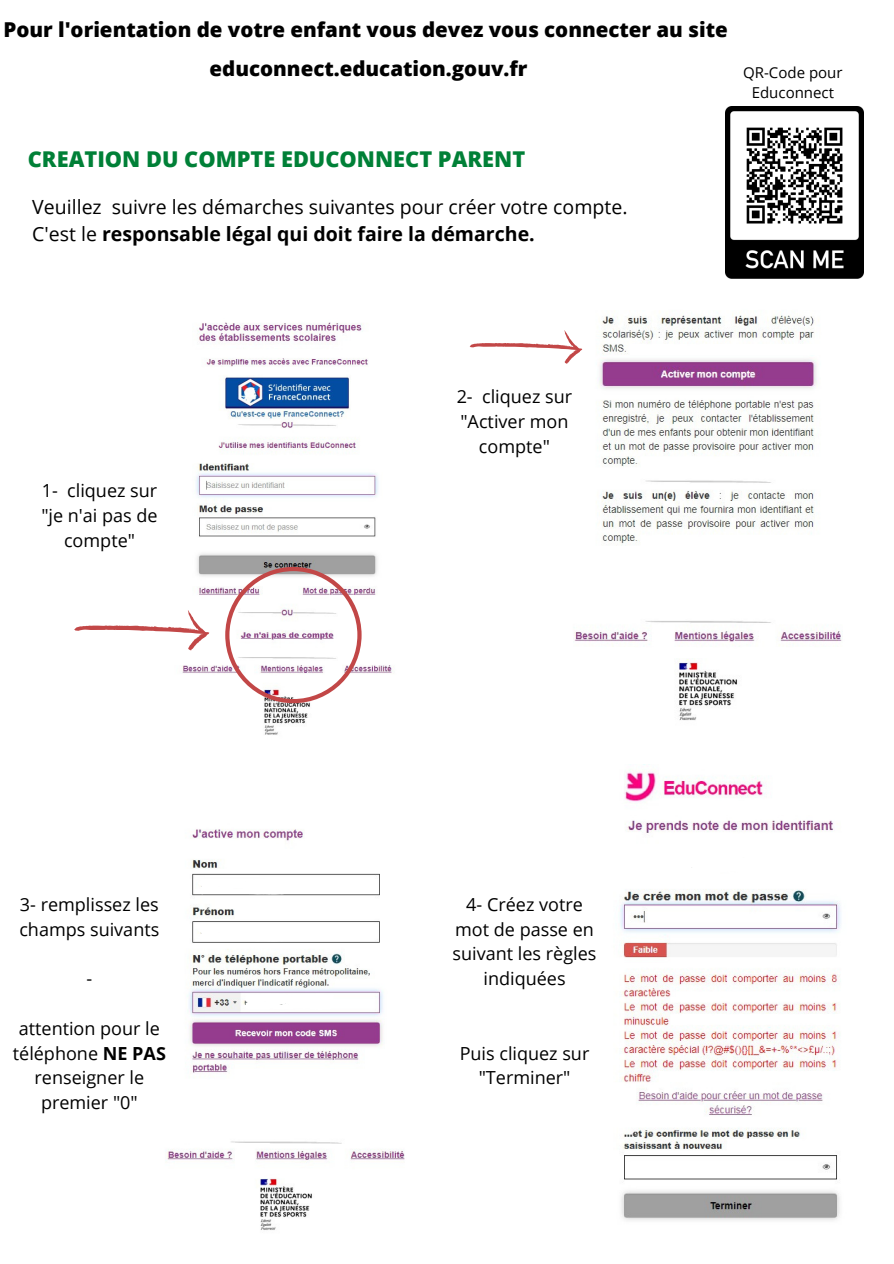
<style>
.page{position:relative;width:894px;height:1264px;background:#fff}
.page>*{position:absolute;margin:0;border:0;box-sizing:border-box;transform-origin:0 0}
.t1{font:800 21.75px "Open Sans";color:#008037}
.t2{font:800 20.55px "Open Sans";color:#000}
.t3{font:19.5px "Open Sans";color:#000}
.t4{font:700 19.5px "Open Sans";color:#000}
.t5{font:18px/24.8px "Open Sans";color:#000;text-align:center}
.t6{font:15px/20.2px "Open Sans";color:#000;text-align:center}
.s1{font-weight:400}
.s2{font-weight:700}
</style>
<div class="page">
<img style="left:182px;top:322px;width:212px;height:413px">
<svg style="left:225px;top:567px;width:136px;height:136px"></svg>
<svg style="left:74px;top:610px;width:136px;height:40px"></svg>
<img style="left:574px;top:312px;width:269px;height:408px">
<svg style="left:469px;top:330px;width:113px;height:34px"></svg>
<img style="left:167px;top:829px;width:238px;height:401px">
<svg style="left:196px;top:924px;width:93px;height:17px"></svg>
<svg style="left:242px;top:993px;width:93px;height:17px"></svg>
<img style="left:620px;top:764px;width:221px;height:456px">
<svg style="left:648px;top:850px;width:180px;height:34px"></svg>
<svg style="left:196px;top:856px;width:144px;height:38px"></svg>
<img style="left:725px;top:106px;width:138px;height:172px">
<p class="t2" style="left:3px;top:15px;width:725px">Pour l'orientation de votre enfant vous devez vous connecter au site</p>
<p class="t2" style="left:209px;top:54px;width:319px">educonnect.education.gouv.fr</p>
<p class="t6" style="left:743px;top:62px;width:101px">QR-Code pour<br>Educonnect</p>
<p class="t1" style="left:28px;top:143px;width:498px">CREATION DU COMPTE EDUCONNECT PARENT</p>
<p class="t3" style="left:32px;top:193px;width:596px">Veuillez suivre les démarches suivantes pour créer votre compte.</p>
<p class="t4" style="left:32px;top:220px;width:504px"><span class="s1">C'est le</span> responsable légal qui doit faire la démarche.</p>
<p class="t5" style="left:41px;top:477px;width:118px">1- cliquez sur "je n'ai pas de compte"</p>
<p class="t5" style="left:456px;top:384px;width:117px">2- cliquez sur "Activer mon compte"</p>
<p class="t5" style="left:19px;top:891px;width:141px;text-align:left">3- remplissez les champs suivants</p>
<p class="t5" style="left:86px;top:965px;width:7px">-</p>
<p class="t5" style="left:13px;top:1015px;width:154px">attention pour le téléphone <span class="s2">NE PAS </span>renseigner le premier "0"</p>
<p class="t5" style="left:452px;top:891px;width:145px">4- Créez votre mot de passe en suivant les règles indiquées</p>
<p class="t5" style="left:459px;top:1040px;width:131px">Puis cliquez sur "Terminer"</p>
</div>
